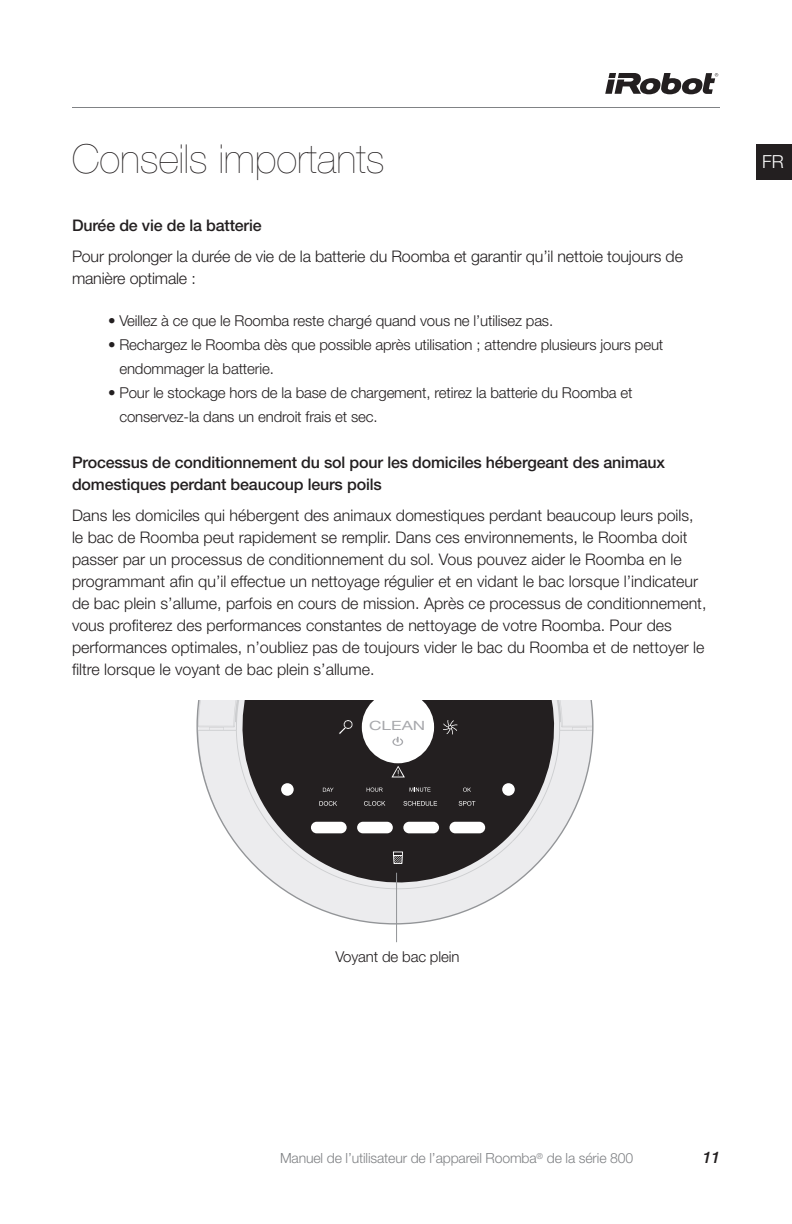
<style>
.page{position:relative;width:792px;height:1224px;background:#fff}
.page>*{position:absolute;margin:0;border:0;box-sizing:border-box;transform-origin:0 0}
.t1{font:200 40px "Helvetica Neue LT Pro";color:#231f20}
.t2{font:300 18px "Helvetica Neue LT Pro";color:#fff}
.t3{font:300 16px/22px "Helvetica Neue LT Pro";color:#231f20}
.t4{font:500 16px/22px "Helvetica Neue LT Pro";letter-spacing:-.01em;color:#231f20}
.t5{font:italic 500 16px "Helvetica Neue LT Pro";color:#231f20}
.t6{font:300 15px/24px "Helvetica Neue LT Pro";letter-spacing:-.01em;color:#231f20}
.t7{font:300 14px "Helvetica Neue LT Pro";letter-spacing:-.01em;color:#808285}
.t8{font:12.8px "Helvetica Neue LT Pro";color:#a8a9ad;scale:1.35 1}
</style>
<div class="page">
<svg style="left:605px;top:73px;width:113px;height:21px"></svg>
<hr style="left:72px;top:107px;width:648px;height:1px;background:#808285">
<div style="left:756px;top:144px;width:36px;height:36px;background:#231f20"></div>
<svg style="left:298px;top:899px;width:194px;height:24px;fill:#ececee"></svg>
<svg style="left:198px;top:700px;width:394px;height:130px;fill:#ececee"></svg>
<svg style="left:226px;top:700px;width:344px;height:199px;background:#6b686a"></svg>
<div style="left:281px;top:783px;width:13px;height:13px;background:#fff;border-radius:50%"></div>
<div style="left:502px;top:783px;width:13px;height:13px;background:#fff;border-radius:50%"></div>
<div style="left:362px;top:691px;width:72px;height:72px;background:#fff;border-radius:50%"></div>
<div style="left:449px;top:822px;width:36px;height:11px;background:#fff;border-radius:6px"></div>
<div style="left:403px;top:822px;width:36px;height:11px;background:#fff;border-radius:6px"></div>
<div style="left:357px;top:822px;width:36px;height:11px;background:#fff;border-radius:6px"></div>
<div style="left:311px;top:822px;width:36px;height:11px;background:#fff;border-radius:6px"></div>
<svg style="left:403px;top:801px;width:34px;height:5px"></svg>
<svg style="left:323px;top:788px;width:11px;height:4px"></svg>
<svg style="left:367px;top:788px;width:16px;height:4px"></svg>
<svg style="left:410px;top:788px;width:21px;height:4px"></svg>
<svg style="left:463px;top:788px;width:8px;height:4px"></svg>
<svg style="left:319px;top:801px;width:18px;height:5px"></svg>
<svg style="left:364px;top:801px;width:21px;height:5px"></svg>
<svg style="left:459px;top:801px;width:16px;height:5px"></svg>
<svg style="left:443px;top:720px;width:14px;height:15px"></svg>
<svg style="left:339px;top:720px;width:14px;height:14px"></svg>
<svg style="left:392px;top:766px;width:13px;height:11px"></svg>
<svg style="left:393px;top:852px;width:10px;height:12px"></svg>
<hr style="left:396px;top:873px;width:1px;height:69px;background:#939598">
<svg style="left:392px;top:737px;width:11px;height:9px"></svg>
<h1 class="t1" style="left:72px;top:135px;width:314px">Conseils importants</h1>
<p class="t4" style="left:72px;top:214px;width:191px">Durée de vie de la batterie</p>
<p class="t3" style="left:72px;top:245px;width:612px">Pour prolonger la durée de vie de la batterie du Roomba et garantir qu’il nettoie toujours de manière optimale :</p>
<p class="t6" style="left:108px;top:308px;width:447px">• Veillez à ce que le Roomba reste chargé quand vous ne l’utilisez pas.</p>
<p class="t6" style="left:119px;top:332px;width:546px;text-indent:-11px">• Rechargez le Roomba dès que possible après utilisation ; attendre plusieurs jours peut endommager la batterie.</p>
<p class="t6" style="left:119px;top:380px;width:515px;text-indent:-11px">• Pour le stockage hors de la base de chargement, retirez la batterie du Roomba et conservez-la dans un endroit frais et sec.</p>
<p class="t4" style="left:72px;top:451px;width:595px">Processus de conditionnement du sol pour les domiciles hébergeant des animaux domestiques perdant beaucoup leurs poils</p>
<p class="t3" style="left:72px;top:504px;width:636px">Dans les domiciles qui hébergent des animaux domestiques perdant beaucoup leurs poils, le bac de Roomba peut rapidement se remplir. Dans ces environnements, le Roomba doit passer par un processus de conditionnement du sol. Vous pouvez aider le Roomba en le programmant afin qu’il effectue un nettoyage régulier et en vidant le bac lorsque l’indicateur de bac plein s’allume, parfois en cours de mission. Après ce processus de conditionnement, vous profiterez des performances constantes de nettoyage de votre Roomba. Pour des performances optimales, n’oubliez pas de toujours vider le bac du Roomba et de nettoyer le filtre lorsque le voyant de bac plein s’allume.</p>
<p class="t8" style="left:369px;top:718px;width:43px">CLEAN</p>
<p class="t2" style="left:762px;top:150px;width:23px">FR</p>
<p class="t6" style="left:335px;top:944px;width:126px">Voyant de bac plein</p>
<p class="t7" style="left:280px;top:1150px;width:355px">Manuel de l’utilisateur de l’appareil Roomba<sup>®</sup> de la série 800</p>
<p class="t5" style="left:702px;top:1148px;width:19px">11</p>
</div>
